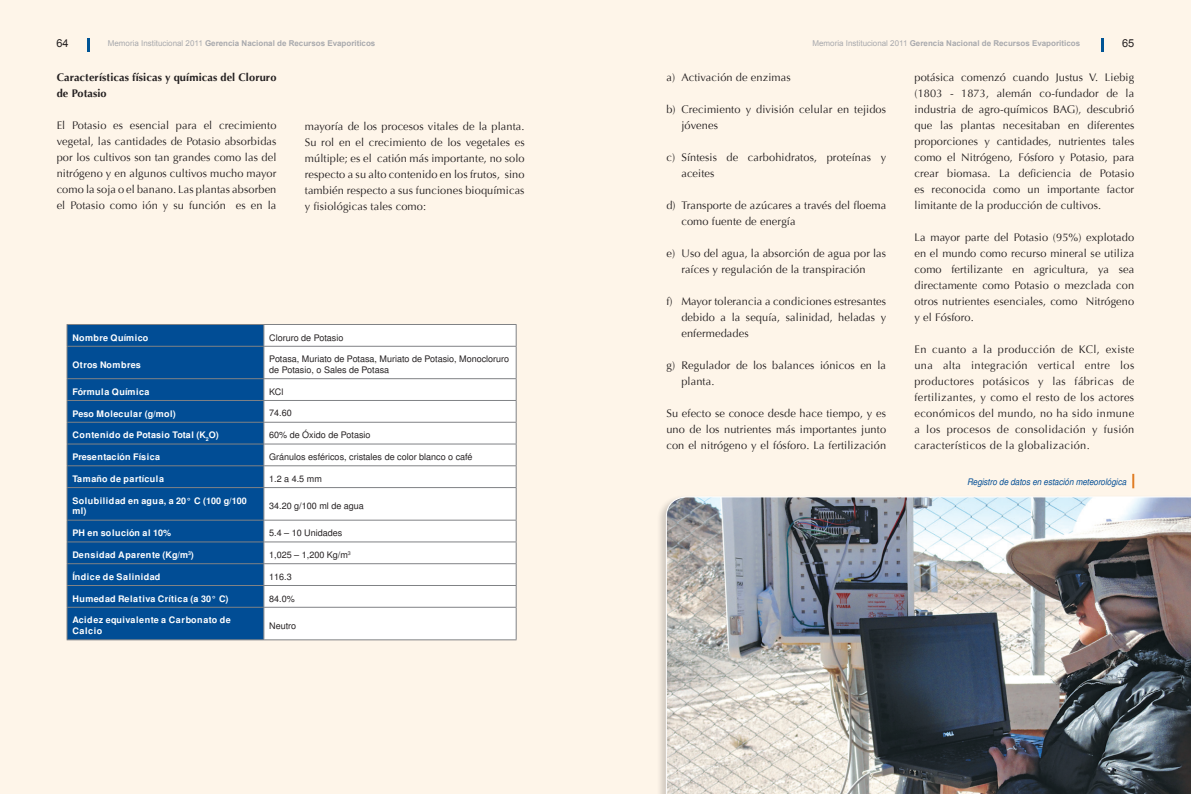
<style>
.page{position:relative;width:1191px;height:794px;background:#fff}
.page>*{position:absolute;margin:0;border:0;box-sizing:border-box;transform-origin:0 0}
.t1{font:11px/16px "Optima";letter-spacing:.01em;color:#231f20;text-align:justify}
.t2{font:700 11px/16px "Optima";letter-spacing:.01em;color:#231f20}
.t3{font:11px "Arial";color:#231f20}
.t4{font:700 9px/10.8px "Free Sans";letter-spacing:.055em;color:#fff}
.t5{font:9px/10.8px "Free Sans";color:#231f20}
.t6{font:italic 9px "Free Sans";color:#014d95;scale:.9 1}
.t7{font:700 9px "Free Sans";color:#fff}
.t8{font:700 9px "Free Sans";letter-spacing:.03em;color:#fff}
.t9{font:700 8px "Arial";color:#a8a9ad}
.s1{font-weight:400}
.s2{color:#333}
</style>
<div class="page">
<div style="left:595px;top:0;width:596px;height:794px;background:#fef5e9"></div>
<div style="left:0;top:0;width:595px;height:794px;background:#fef5e9"></div>
<svg style="left:1101px;top:38px;width:2px;height:13px"></svg>
<svg style="left:87px;top:38px;width:3px;height:13px"></svg>
<div style="left:68px;top:325px;width:195px;height:314px;background:#014d95"></div>
<div style="left:264px;top:325px;width:252px;height:314px;background:#fff"></div>
<hr style="left:67px;top:324px;width:197px;height:1px;background:#808285">
<svg style="left:67px;top:325px;width:1px;height:21px"></svg>
<hr style="left:264px;top:324px;width:252px;height:1px;background:#808285">
<svg style="left:263px;top:325px;width:1px;height:21px"></svg>
<svg style="left:516px;top:325px;width:1px;height:21px"></svg>
<hr style="left:67px;top:346px;width:197px;height:1px;background:#808285">
<hr style="left:67px;top:347px;width:1px;height:31px;background:#808285">
<hr style="left:264px;top:346px;width:252px;height:1px;background:#808285">
<hr style="left:263px;top:347px;width:1px;height:31px;background:#808285">
<hr style="left:516px;top:347px;width:1px;height:31px;background:#808285">
<hr style="left:67px;top:378px;width:197px;height:1px;background:#808285">
<hr style="left:264px;top:378px;width:252px;height:1px;background:#808285">
<hr style="left:67px;top:400px;width:197px;height:1px;background:#808285">
<hr style="left:264px;top:400px;width:252px;height:1px;background:#808285">
<hr style="left:67px;top:422px;width:197px;height:1px;background:#808285">
<hr style="left:264px;top:422px;width:252px;height:1px;background:#808285">
<hr style="left:67px;top:443px;width:197px;height:1px;background:#808285">
<hr style="left:264px;top:443px;width:252px;height:1px;background:#808285">
<hr style="left:67px;top:465px;width:197px;height:1px;background:#808285">
<svg style="left:67px;top:379px;width:1px;height:108px"></svg>
<hr style="left:264px;top:465px;width:252px;height:1px;background:#808285">
<svg style="left:263px;top:379px;width:1px;height:108px"></svg>
<svg style="left:516px;top:379px;width:1px;height:108px"></svg>
<hr style="left:67px;top:487px;width:197px;height:1px;background:#808285">
<hr style="left:67px;top:488px;width:1px;height:32px;background:#808285">
<hr style="left:264px;top:487px;width:252px;height:1px;background:#808285">
<hr style="left:263px;top:488px;width:1px;height:32px;background:#808285">
<hr style="left:516px;top:488px;width:1px;height:32px;background:#808285">
<hr style="left:67px;top:520px;width:197px;height:1px;background:#808285">
<hr style="left:264px;top:520px;width:252px;height:1px;background:#808285">
<hr style="left:67px;top:541px;width:197px;height:1px;background:#808285">
<hr style="left:264px;top:541px;width:252px;height:1px;background:#808285">
<hr style="left:67px;top:563px;width:197px;height:1px;background:#808285">
<hr style="left:264px;top:563px;width:252px;height:1px;background:#808285">
<hr style="left:67px;top:585px;width:197px;height:1px;background:#808285">
<svg style="left:67px;top:520px;width:1px;height:87px"></svg>
<hr style="left:264px;top:585px;width:252px;height:1px;background:#808285">
<svg style="left:263px;top:520px;width:1px;height:87px"></svg>
<svg style="left:516px;top:520px;width:1px;height:87px"></svg>
<hr style="left:67px;top:607px;width:197px;height:1px;background:#808285">
<hr style="left:67px;top:607px;width:1px;height:32px;background:#808285">
<hr style="left:264px;top:607px;width:252px;height:1px;background:#808285">
<hr style="left:263px;top:607px;width:1px;height:32px;background:#808285">
<hr style="left:516px;top:607px;width:1px;height:32px;background:#808285">
<hr style="left:67px;top:639px;width:197px;height:1px;background:#808285">
<hr style="left:264px;top:639px;width:252px;height:1px;background:#808285">
<div style="left:656px;top:495px;width:535px;height:299px;background:#231f20;opacity:.2"></div>
<img style="left:666px;top:496px;width:525px;height:298px">
<svg style="left:1132px;top:474px;width:2px;height:14px"></svg>
<p class="t3" style="left:56px;top:36px;width:14px">64</p>
<p class="t9" style="left:108px;top:38px;width:269px"><span class="s1">Memoria Institucional 2011</span> Gerencia Nacional de Recursos Evaporiticos</p>
<p class="t9" style="left:812px;top:38px;width:269px"><span class="s1">Memoria Institucional 2011</span> Gerencia Nacional de Recursos Evaporiticos</p>
<p class="t3" style="left:1122px;top:36px;width:14px">65</p>
<p class="t2" style="left:57px;top:69px;width:221px">Características físicas y químicas del Cloruro de Potasio</p>
<p class="t1" style="left:57px;top:117px;width:221px">El Potasio es esencial para el crecimiento vegetal, las cantidades de Potasio absorbidas por los cultivos son tan grandes como las del nitrógeno y en algunos cultivos mucho mayor como la soja o el banano. Las plantas absorben el Potasio como ión y su función es en la</p>
<p class="t1" style="left:305px;top:119px;width:221px">mayoría de los procesos vitales de la planta.<br>Su rol en el crecimiento de los vegetales es múltiple; es el catión más importante, no solo respecto a su alto contenido en los frutos, sino también respecto a sus funciones bioquímicas y fisiológicas tales como:</p>
<p class="t1" style="left:666px;top:69px;width:126px">a) Activación de enzimas</p>
<p class="t1" style="left:681px;top:101px;width:206px;text-indent:-15px">b) Crecimiento y división celular en tejidos jóvenes</p>
<p class="t1" style="left:681px;top:149px;width:206px;text-indent:-15px">c) Síntesis de carbohidratos, proteínas y aceites</p>
<p class="t1" style="left:681px;top:197px;width:206px;text-indent:-15px">d) Transporte de azúcares a través del floema como fuente de energía</p>
<p class="t1" style="left:666px;top:245px;width:221px;text-align:center">e) Uso del agua, la absorción de agua por las raíces y regulación de la transpiración</p>
<p class="t1" style="left:681px;top:293px;width:206px;text-indent:-15px">f) Mayor tolerancia a condiciones estresantes debido a la sequía, salinidad, heladas y enfermedades</p>
<p class="t1" style="left:681px;top:357px;width:206px;text-indent:-15px">g) Regulador de los balances iónicos en la planta.</p>
<p class="t1" style="left:666px;top:405px;width:221px">Su efecto se conoce desde hace tiempo, y es uno de los nutrientes más importantes junto con el nitrógeno y el fósforo. La fertilización</p>
<p class="t1" style="left:914px;top:69px;width:221px">potásica comenzó cuando Justus V. Liebig (1803 - 1873, alemán co-fundador de la industria de agro-químicos BAG)<span class="s2">,</span> descubrió que las plantas necesitaban en diferentes proporciones y cantidades, nutrientes tales como el Nitrógeno, Fósforo y Potasio, para crear biomasa. La deficiencia de Potasio es reconocida como un importante factor limitante de la producción de cultivos.</p>
<p class="t1" style="left:914px;top:229px;width:221px">La mayor parte del Potasio (95%) explotado en el mundo como recurso mineral se utiliza como fertilizante en agricultura, ya sea directamente como Potasio o mezclada con otros nutrientes esenciales, como Nitrógeno y el Fósforo.</p>
<p class="t1" style="left:914px;top:341px;width:221px">En cuanto a la producción de KCl, existe una alta integración vertical entre los productores potásicos y las fábricas de fertilizantes, y como el resto de los actores económicos del mundo, no ha sido inmune a los procesos de consolidación y fusión característicos de la globalización.</p>
<p class="t4" style="left:72px;top:331px;width:77px">Nombre Químico</p>
<p class="t5" style="left:269px;top:332px;width:76px">Cloruro de Potasio</p>
<p class="t8" style="left:72px;top:357px;width:70px">Otros Nombres</p>
<p class="t5" style="left:269px;top:354px;width:241px">Potasa, Muriato de Potasa, Muriato de Potasio, Monocloruro de Potasio, o Sales de Potasa</p>
<p class="t4" style="left:72px;top:386px;width:79px">Fórmula Química</p>
<p class="t5" style="left:269px;top:386px;width:16px">KCl</p>
<p class="t4" style="left:72px;top:407px;width:105px">Peso Molecular (g/mol)</p>
<p class="t5" style="left:269px;top:408px;width:24px">74.60</p>
<p class="t4" style="left:72px;top:429px;width:148px">Contenido de Potasio Total (K<sub>2</sub>O)</p>
<p class="t5" style="left:269px;top:430px;width:103px">60% de Óxido de Potasio</p>
<p class="t7" style="left:72px;top:450px;width:89px">Presentación Física</p>
<p class="t5" style="left:269px;top:451px;width:205px">Gránulos esféricos, cristales de color blanco o café</p>
<p class="t4" style="left:72px;top:473px;width:93px">Tamaño de partícula</p>
<p class="t5" style="left:269px;top:473px;width:54px">1.2 a 4.5 mm</p>
<p class="t4" style="left:72px;top:494px;width:176px">Solubilidad en agua, a 20° C (100 g/100 ml)</p>
<p class="t5" style="left:269px;top:500px;width:96px">34.20 g/100 ml de agua</p>
<p class="t4" style="left:72px;top:527px;width:100px">PH en solución al 10%</p>
<p class="t5" style="left:269px;top:528px;width:75px">5.4 – 10 Unidades</p>
<p class="t4" style="left:72px;top:549px;width:123px">Densidad Aparente (Kg/m<sup>3</sup>)</p>
<p class="t5" style="left:269px;top:549px;width:83px">1,025 – 1,200 Kg/m<sup>3</sup></p>
<p class="t4" style="left:72px;top:571px;width:90px">Índice de Salinidad</p>
<p class="t5" style="left:269px;top:571px;width:24px">116.3</p>
<p class="t4" style="left:72px;top:592px;width:158px">Humedad Relativa Crítica (a 30° C)</p>
<p class="t5" style="left:269px;top:593px;width:27px">84.0%</p>
<p class="t4" style="left:72px;top:614px;width:160px">Acidez equivalente a Carbonato de<br>Calcio</p>
<p class="t5" style="left:269px;top:620px;width:28px">Neutro</p>
<p class="t6" style="left:967px;top:474px;width:178px">Registro de datos en estación meteorológica</p>
</div>
